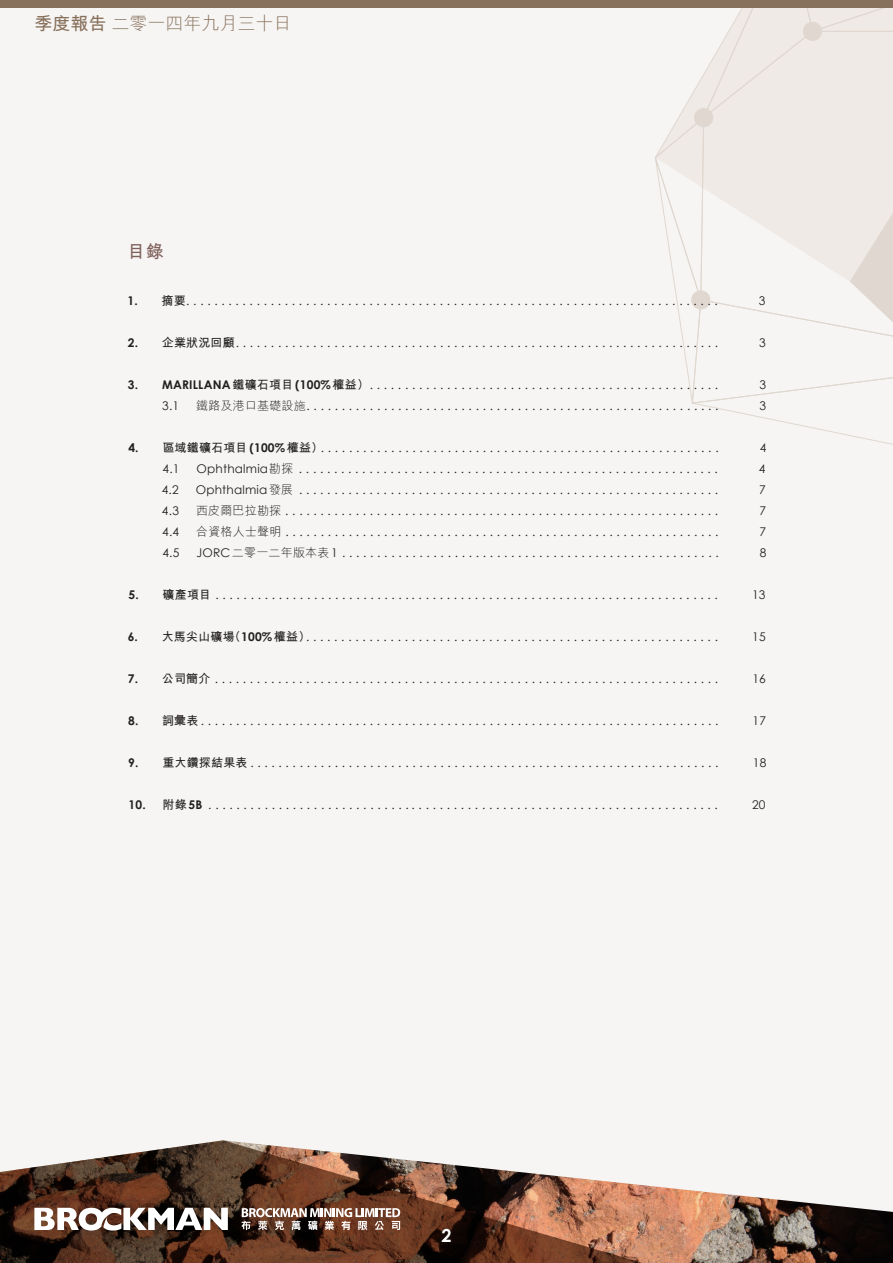
<style>
.page{position:relative;width:893px;height:1263px;background:#f6f5f3}
.page>*{position:absolute;margin:0;border:0;box-sizing:border-box;transform-origin:0 0}
.t1{font:300 18px "M Hei HK";color:#88715c}
.t2{font:700 18px "M Hei HK";color:#80615b}
.t3{font:700 18px "Century Gothic";color:#fff}
.t4{font:12px "Century Gothic";letter-spacing:.015em;color:#231f20}
.s1{font-weight:700}
.s2{font-family:"M Hei HK";font-weight:700}
.s3{font-family:"M Hei HK";font-weight:300}
</style>
<div class="page">
<svg style="left:655px;top:8px;width:238px;height:437px"></svg>
<svg style="left:700px;top:31px;width:193px;height:331px"></svg>
<div style="left:691px;top:290px;width:19px;height:19px;background:#e0d8d0;border-radius:50%"></div>
<div style="left:803px;top:22px;width:19px;height:19px;background:#e0d8d0;border-radius:50%"></div>
<div style="left:694px;top:108px;width:19px;height:19px;background:#e0d8d0;border-radius:50%"></div>
<div style="left:0;top:0;width:893px;height:8px;background:#88715c"></div>
<img style="left:687px;top:1190px;width:206px;height:73px">
<svg style="left:0;top:1140px;width:687px;height:123px"></svg>
<svg style="left:34px;top:1208px;width:194px;height:22px"></svg>
<svg style="left:241px;top:1208px;width:159px;height:22px"></svg>
<h1 class="t1" style="left:34px;top:11px;width:259px"><span class="s1">季度報告</span> 二零一四年九月三十日</h1>
<h1 class="t2" style="left:128px;top:239px;width:38px">目錄</h1>
<p class="t4" style="left:128px;top:292px;width:592px"><span class="s1">1.</span> <span class="s2">摘要</span>............................................................................</p>
<p class="t4" style="left:759px;top:292px;width:8px">3</p>
<p class="t4" style="left:128px;top:334px;width:592px"><span class="s1">2.</span> <span class="s2">企業狀況回顧</span>.....................................................................</p>
<p class="t4" style="left:759px;top:334px;width:8px">3</p>
<p class="t4" style="left:128px;top:376px;width:592px"><span class="s1">3. MARILLANA</span><span class="s2">鐵礦石項目</span><span class="s1">(100%</span><span class="s2">權益）</span>..................................................</p>
<p class="t4" style="left:759px;top:376px;width:8px">3</p>
<p class="t4" style="left:162px;top:397px;width:19px">3.1</p>
<p class="t4" style="left:196px;top:397px;width:524px"><span class="s3">鐵路及港口基礎設施</span>...........................................................</p>
<p class="t4" style="left:760px;top:397px;width:8px">3</p>
<p class="t4" style="left:128px;top:439px;width:592px"><span class="s1">4.</span> <span class="s2">區域鐵礦石項目</span><span class="s1">(100%</span><span class="s2">權益）</span>.........................................................</p>
<p class="t4" style="left:760px;top:439px;width:8px">4</p>
<p class="t4" style="left:163px;top:460px;width:19px">4.1</p>
<p class="t4" style="left:197px;top:460px;width:523px">Ophthalmia<span class="s3">勘探</span> ............................................................</p>
<p class="t4" style="left:759px;top:460px;width:8px">4</p>
<p class="t4" style="left:162px;top:481px;width:19px">4.2</p>
<p class="t4" style="left:196px;top:481px;width:524px">Ophthalmia<span class="s3">發展</span> ............................................................</p>
<p class="t4" style="left:759px;top:481px;width:8px">7</p>
<p class="t4" style="left:162px;top:502px;width:19px">4.3</p>
<p class="t4" style="left:196px;top:502px;width:524px"><span class="s3">西皮爾巴拉勘探</span>..............................................................</p>
<p class="t4" style="left:759px;top:502px;width:8px">7</p>
<p class="t4" style="left:162px;top:523px;width:19px">4.4</p>
<p class="t4" style="left:196px;top:523px;width:524px"><span class="s3">合資格人士聲明</span>..............................................................</p>
<p class="t4" style="left:760px;top:523px;width:8px">7</p>
<p class="t4" style="left:162px;top:544px;width:19px">4.5</p>
<p class="t4" style="left:196px;top:544px;width:524px">JORC<span class="s3">二零一二年版本表</span>1......................................................</p>
<p class="t4" style="left:760px;top:544px;width:8px">8</p>
<p class="t4" style="left:129px;top:586px;width:591px"><span class="s1">5.</span> <span class="s2">礦產項目</span>........................................................................</p>
<p class="t4" style="left:752px;top:586px;width:15px">13</p>
<p class="t4" style="left:128px;top:628px;width:592px"><span class="s1">6.</span> <span class="s2">大馬尖山礦場（</span><span class="s1">100%</span><span class="s2">權益）</span>...........................................................</p>
<p class="t4" style="left:752px;top:628px;width:15px">15</p>
<p class="t4" style="left:128px;top:670px;width:592px"><span class="s1">7.</span> <span class="s2">公司簡介</span>........................................................................</p>
<p class="t4" style="left:752px;top:670px;width:15px">16</p>
<p class="t4" style="left:128px;top:712px;width:592px"><span class="s1">8.</span> <span class="s2">詞彙表</span>..........................................................................</p>
<p class="t4" style="left:753px;top:712px;width:15px">17</p>
<p class="t4" style="left:128px;top:754px;width:592px"><span class="s1">9.</span> <span class="s2">重大鑽探結果表</span>...................................................................</p>
<p class="t4" style="left:753px;top:754px;width:15px">18</p>
<p class="t4" style="left:129px;top:796px;width:591px"><span class="s1">10.</span> <span class="s2">附錄</span><span class="s1">5B</span> .........................................................................</p>
<p class="t4" style="left:752px;top:796px;width:15px">20</p>
<h1 class="t3" style="left:441px;top:1222px;width:12px">2</h1>
</div>
